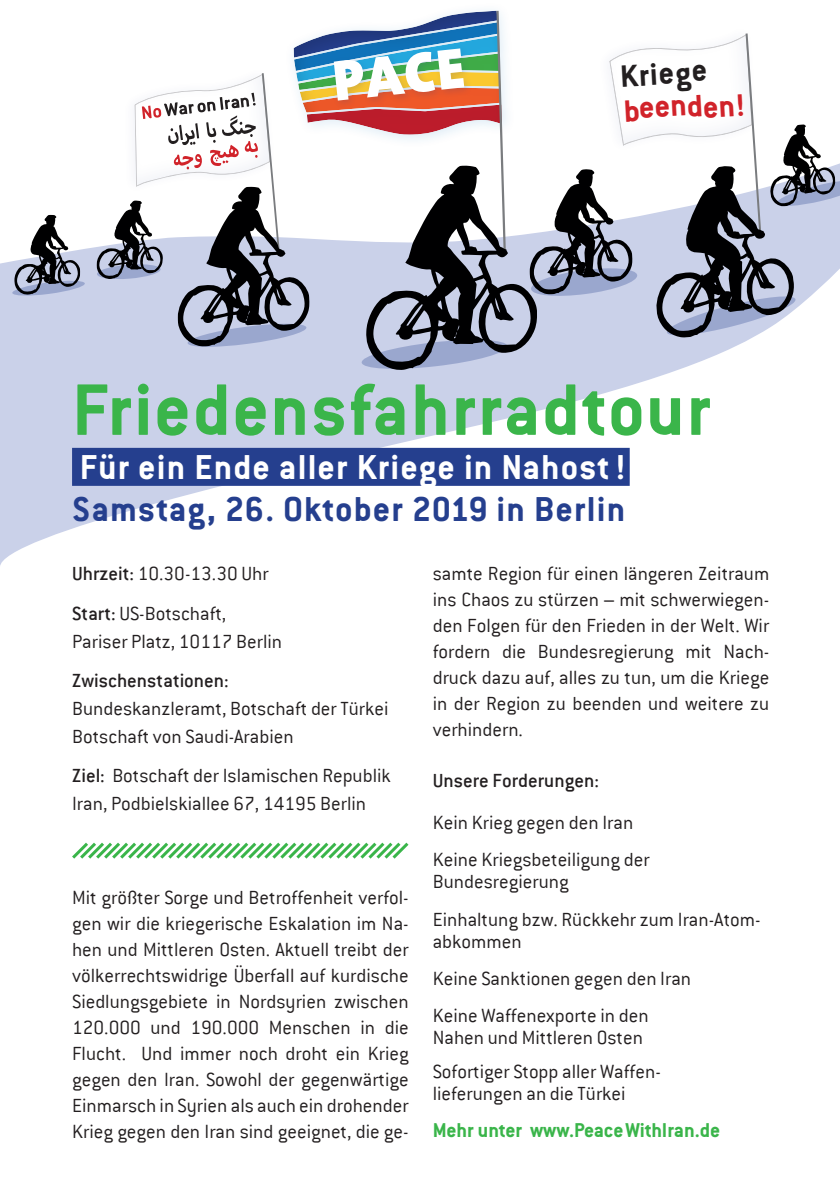
<style>
.page{position:relative;width:840px;height:1191px;background:#fff}
.page>*{position:absolute;margin:0;border:0;box-sizing:border-box;transform-origin:0 0}
.t1{font:700 80px "Conduit ITC Std";letter-spacing:.02em;color:#3ab54a}
.t2{font:900 57.8px "The Sans";color:#fff}
.t3{font:700 38px "Conduit ITC Std";letter-spacing:.03em;color:#fff}
.t4{font:700 38px "Conduit ITC Std";letter-spacing:.03em;color:#253f8e}
.t5{font:700 34px "Conduit ITC Std";color:#d1232a}
.t6{font:700 34px "Conduit ITC Std";color:#231f20}
.t7{font:700 22px "Conduit ITC Std";color:#3ab54a}
.t8{font:300 21px/26px "Conduit ITC";color:#231f20}
.t9{font:500 21px "Conduit ITC";color:#231f20}
.s1{font-weight:500}
</style>
<div class="page">
<svg style="left:0;top:247px;width:674px;height:319px;fill:#cbd2e9"></svg>
<div style="left:72px;top:448px;width:557px;height:38px;background:#253f8e"></div>
<svg style="left:72px;top:842px;width:337px;height:17px"></svg>
<svg style="left:12px;top:214px;width:73px;height:82px"></svg>
<svg style="left:96px;top:10px;width:743px;height:361px"></svg>
<h2 class="t2" style="left:328px;top:33px;width:133px;rotate:-6deg">PACE</h2>
<h3 class="t6" style="left:618px;top:55px;width:88px;rotate:-3deg">Kriege</h3>
<h3 class="t5" style="left:622px;top:90px;width:123px;rotate:-3deg">beenden!</h3>
<h1 class="t1" style="left:72px;top:361px;width:640px">Friedensfahrradtour</h1>
<h3 class="t3" style="left:80px;top:444px;width:547px">Für ein Ende aller Kriege in Nahost!</h3>
<h3 class="t4" style="left:72px;top:486px;width:554px">Samstag, 26. Oktober 2019 in Berlin</h3>
<p class="t8" style="left:72px;top:554px;width:198px;line-height:39.4px"><span class="s1">Uhrzeit:</span> 10.30-13.30 Uhr<br><span class="s1">Start:</span> US-Botschaft,</p>
<p class="t8" style="left:72px;top:628px;width:211px">Pariser Platz, 10117 Berlin</p>
<p class="t9" style="left:72px;top:668px;width:158px">Zwischenstationen:</p>
<p class="t8" style="left:72px;top:694px;width:318px;line-height:28px">Bundeskanzleramt, Botschaft der Türkei<br>Botschaft von Saudi-Arabien</p>
<p class="t8" style="left:72px;top:762px;width:320px;line-height:28px"><span class="s1">Ziel:</span> Botschaft der Islamischen Republik<br>Iran, Podbielskiallee 67, 14195 Berlin</p>
<p class="t8" style="left:432px;top:560px;width:338px;text-align:justify">samte Region für einen längeren Zeitraum ins Chaos zu stürzen – mit schwerwiegen&shy;den Folgen für den Frieden in der Welt. Wir fordern die Bundesregierung mit Nach&shy;druck dazu auf, alles zu tun, um die Kriege in der Region zu beenden und weitere zu verhindern.</p>
<p class="t9" style="left:432px;top:768px;width:168px">Unsere Forderungen:</p>
<p class="t8" style="left:432px;top:803px;width:218px;line-height:37.4px">Kein Krieg gegen den Iran<br>Keine Kriegsbeteiligung der</p>
<p class="t8" style="left:432px;top:863px;width:329px;line-height:37.4px">Bundesregierung<br>Einhaltung bzw. Rückkehr zum Iran-Atom-</p>
<p class="t8" style="left:432px;top:922px;width:260px;line-height:37.4px">abkommen<br>Keine Sanktionen gegen den Iran<br>Keine Waffenexporte in den</p>
<p class="t8" style="left:432px;top:1021px;width:229px;line-height:33.4px">Nahen und Mittleren Osten<br>Sofortiger Stopp aller Waffen-</p>
<p class="t8" style="left:432px;top:1080px;width:194px">lieferungen an die Türkei</p>
<p class="t7" style="left:432px;top:1116px;width:289px">Mehr unter www.PeaceWithIran.de</p>
<p class="t8" style="left:72px;top:884px;width:338px;text-align:justify">Mit größter Sorge und Betroffenheit verfol&shy;gen wir die kriegerische Eskalation im Na&shy;hen und Mittleren Osten. Aktuell treibt der völkerrechtswidrige Überfall auf kurdische Siedlungsgebiete in Nordsyrien zwischen 120.000 und 190.000 Menschen in die Flucht. Und immer noch droht ein Krieg gegen den Iran. Sowohl der gegenwärtige Einmarsch in Syrien als auch ein drohender Krieg gegen den Iran sind geeignet, die ge-</p>
</div>
